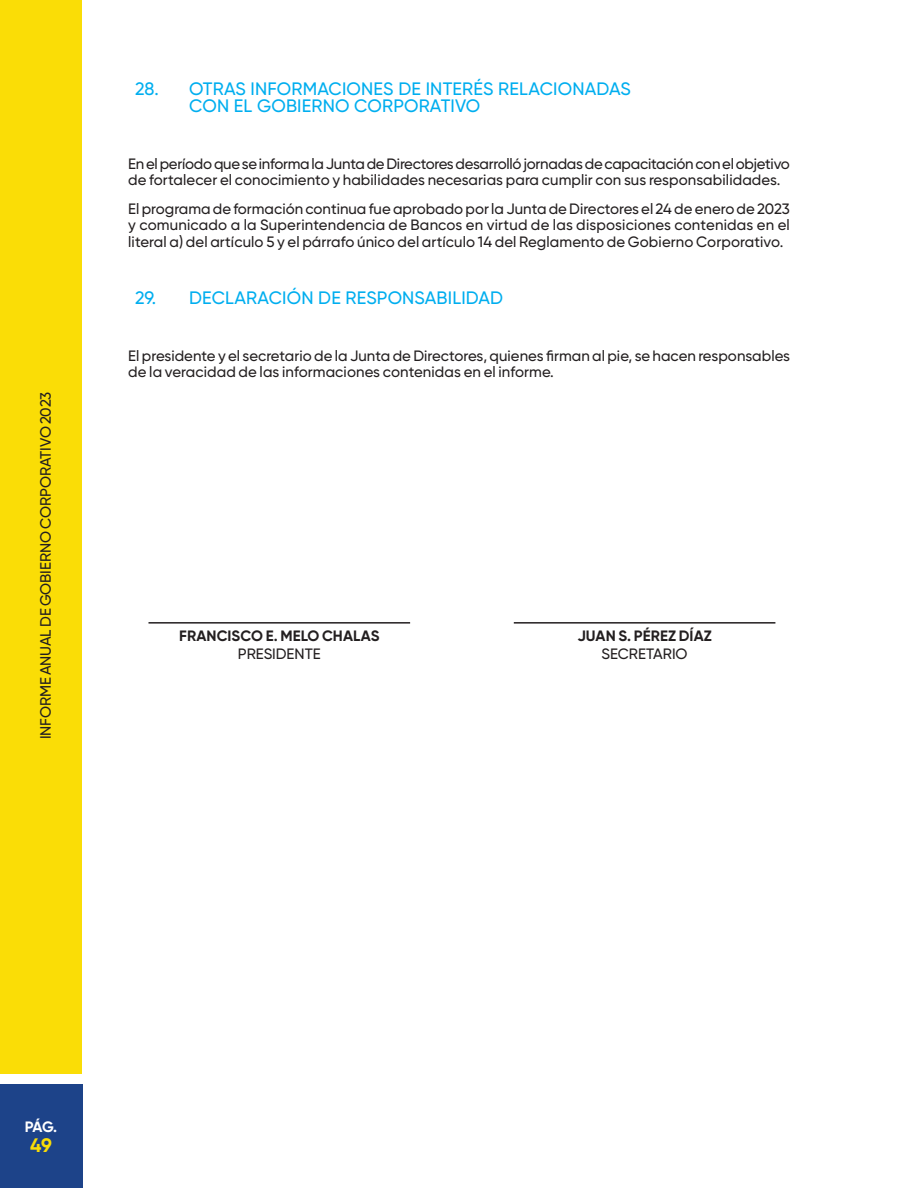
<style>
.page{position:relative;width:918px;height:1188px;background:#fff}
.page>*{position:absolute;margin:0;border:0;box-sizing:border-box;transform-origin:0 0}
.t1{font:700 19.5px "Gilroy";color:#fadd06}
.t2{font:500 18px/16.5px "Gilroy";letter-spacing:.01em;color:#00aeef}
.Body_Text{font:500 15px/16.5px "Gilroy";color:#231f20}
.Body_Text-2{font:700 15px "Gilroy";letter-spacing:.005em;color:#231f20}
.t3{font:700 15px "Gilroy";color:#fff}
</style>
<div class="page">
<div style="left:0;top:0;width:82px;height:1074px;background:#fadd06"></div>
<div style="left:0;top:1084px;width:82px;height:104px;background:#1d4389"></div>
<hr style="left:148px;top:622px;width:262px;height:2px;background:#231f20">
<hr style="left:514px;top:622px;width:261px;height:2px;background:#231f20">
<p class="Body_Text" style="left:37px;top:739px;width:349px;rotate:-90deg">INFORME ANUAL DE GOBIERNO CORPORATIVO 2023</p>
<p class="t2" style="left:189px;top:81px;width:443px;text-indent:-54px">28. OTRAS INFORMACIONES DE INTERÉS RELACIONADAS<br>CON EL GOBIERNO CORPORATIVO</p>
<p class="Body_Text" style="left:128px;top:155px;width:663px">En el período que se informa la Junta de Directores desarrolló jornadas de capacitación con el objetivo de fortalecer el conocimiento y habilidades necesarias para cumplir con sus responsabilidades.</p>
<p class="Body_Text" style="left:128px;top:200px;width:663px;text-align:justify">El programa de formación continua fue aprobado por la Junta de Directores el 24 de enero de 2023 y comunicado a la Superintendencia de Bancos en virtud de las disposiciones contenidas en el literal a) del artículo 5 y el párrafo único del artículo 14 del Reglamento de Gobierno Corporativo.</p>
<p class="t2" style="left:135px;top:289px;width:370px">29. DECLARACIÓN DE RESPONSABILIDAD</p>
<p class="Body_Text" style="left:128px;top:347px;width:663px">El presidente y el secretario de la Junta de Directores, quienes firman al pie, se hacen responsables de la veracidad de las informaciones contenidas en el informe.</p>
<p class="Body_Text-2" style="left:179px;top:627px;width:202px">FRANCISCO E. MELO CHALAS</p>
<p class="Body_Text" style="left:238px;top:646px;width:84px">PRESIDENTE</p>
<p class="Body_Text-2" style="left:577px;top:627px;width:136px">JUAN S. PÉREZ DÍAZ</p>
<p class="Body_Text" style="left:602px;top:646px;width:88px">SECRETARIO</p>
<p class="t3" style="left:25px;top:1118px;width:34px">PÁG.</p>
<h1 class="t1" style="left:30px;top:1133px;width:23px">49</h1>
</div>
